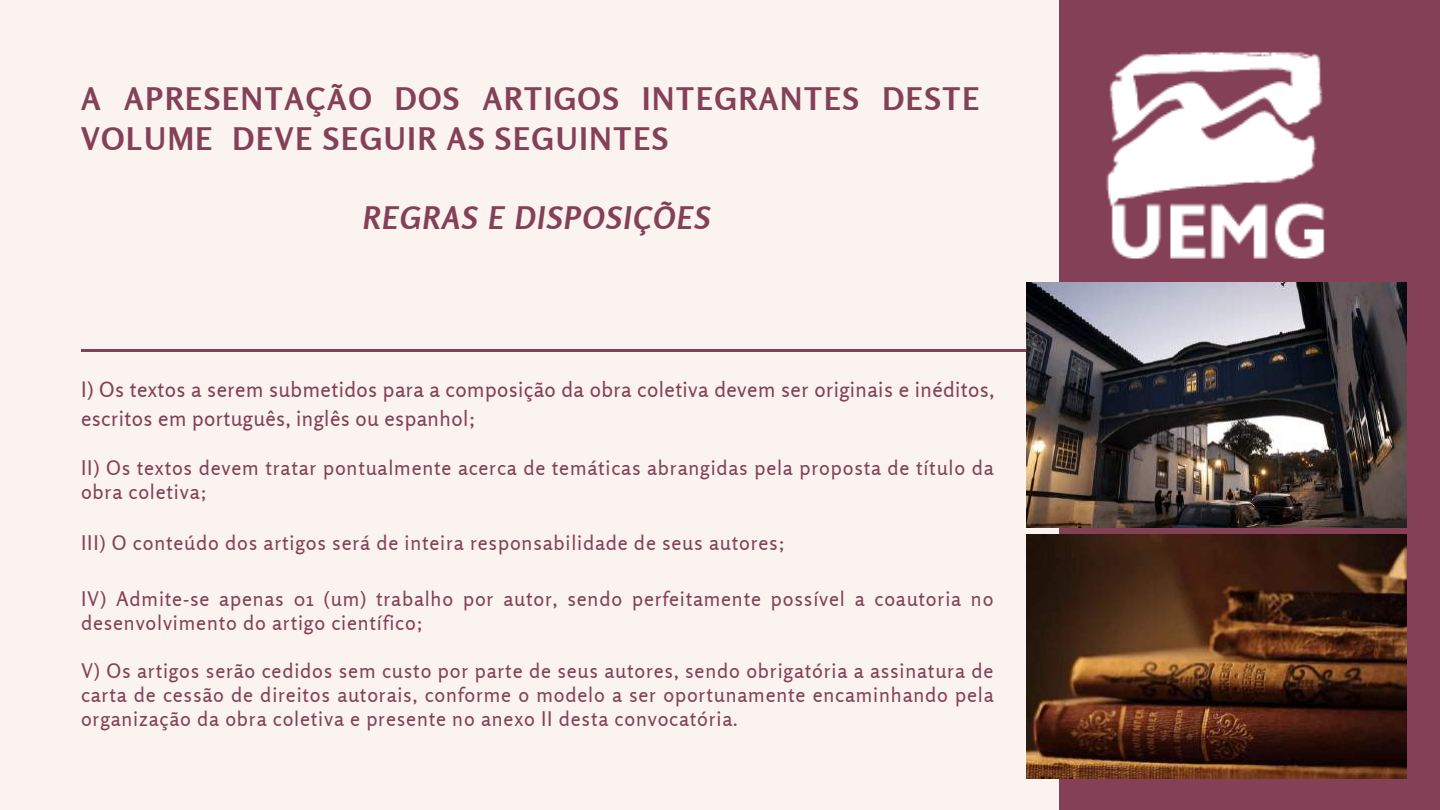
<style>
.page{position:relative;width:1440px;height:810px;background:#faf3f0}
.page>*{position:absolute;margin:0;border:0;box-sizing:border-box;transform-origin:0 0}
.t1{font:700 31px/39.8px "Rosario";letter-spacing:.06em;color:#844057}
.t2{font:italic 700 31px "Rosario";letter-spacing:.06em;color:#844057}
.t3{font:21px/29.2px "Rosario";letter-spacing:.02em;color:#844057}
.t4{font:20.1px/24px "Rosario";letter-spacing:.04em;color:#844057}
</style>
<div class="page">
<div style="left:1059px;top:0;width:381px;height:810px;background:#844057"></div>
<hr style="left:81px;top:349px;width:1278px;height:3px;background:#844057">
<img style="left:1106px;top:52px;width:219px;height:207px">
<img style="left:1026px;top:283px;width:381px;height:244px">
<img style="left:1026px;top:535px;width:381px;height:243px">
<h1 class="t1" style="left:81px;top:79px;width:900px">A APRESENTAÇÃO DOS ARTIGOS INTEGRANTES DESTE<br>VOLUME DEVE SEGUIR AS SEGUINTES</h1>
<h1 class="t2" style="left:364px;top:199px;width:348px">REGRAS E DISPOSIÇÕES</h1>
<p class="t3" style="left:81px;top:375px;width:915px">I) Os textos a serem submetidos para a composição da obra coletiva devem ser originais e inéditos, escritos em português, inglês ou espanhol;</p>
<p class="t4" style="left:81px;top:455px;width:914px">II) Os textos devem tratar pontualmente acerca de temáticas abrangidas pela proposta de título da obra coletiva;</p>
<p class="t4" style="left:81px;top:530px;width:706px">III) O conteúdo dos artigos será de inteira responsabilidade de seus autores;</p>
<p class="t4" style="left:81px;top:586px;width:914px">IV) Admite-se apenas 01 (um) trabalho por autor, sendo perfeitamente possível a coautoria no desenvolvimento do artigo científico;</p>
<p class="t4" style="left:81px;top:658px;width:914px;text-align:justify">V) Os artigos serão cedidos sem custo por parte de seus autores, sendo obrigatória a assinatura de carta de cessão de direitos autorais, conforme o modelo a ser oportunamente encaminhando pela organização da obra coletiva e presente no anexo II desta convocatória.</p>
</div>
